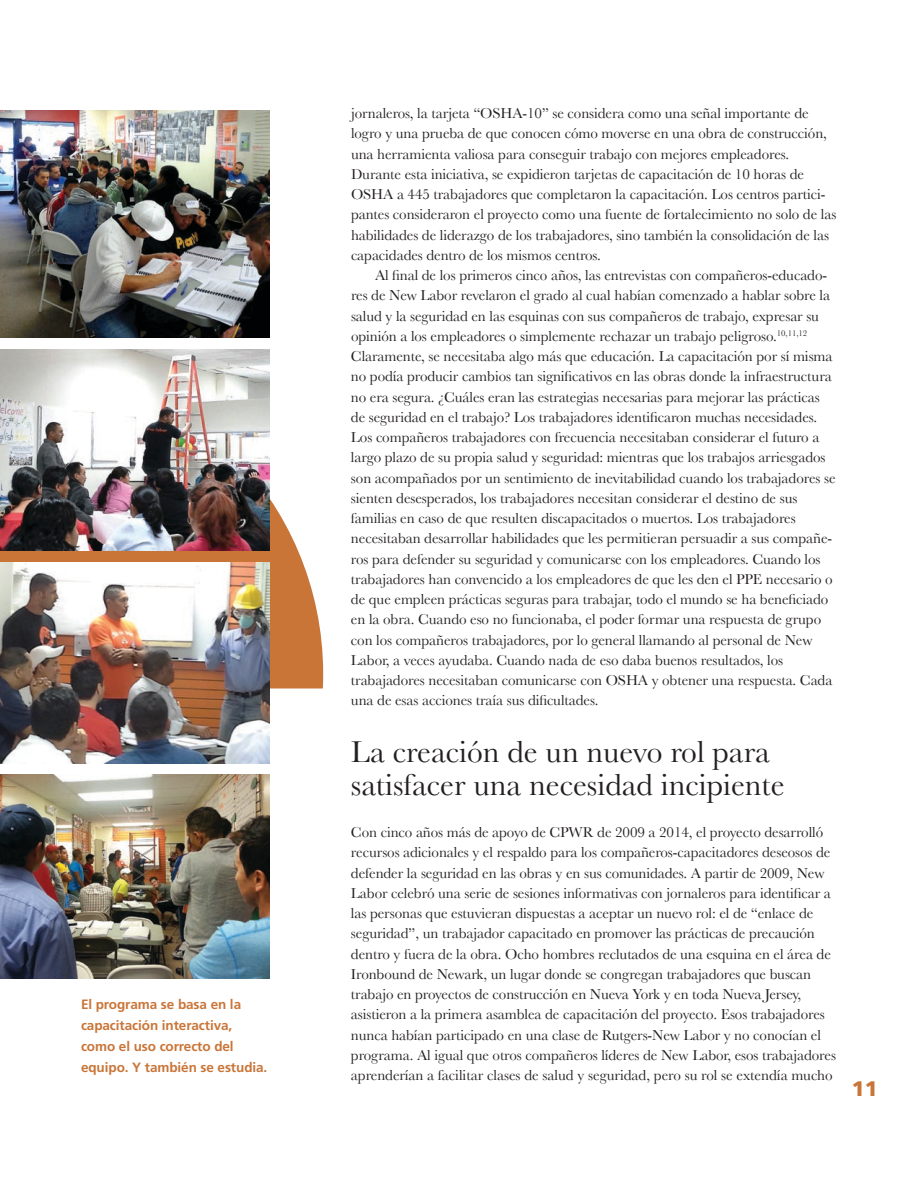
<style>
.page{position:relative;width:918px;height:1188px;background:#fff}
.page>*{position:absolute;margin:0;border:0;box-sizing:border-box;transform-origin:0 0}
.t1{font:31.5px/33px "Baskerville";color:#231f20}
.t2{font:900 21px "Frutiger";color:#c97538}
.t3{font:15px/20.2px "Baskerville";letter-spacing:-.005em;color:#231f20}
.t4{font:700 13.5px/21px "Frutiger";letter-spacing:-.005em;color:#c97538}
</style>
<div class="page">
<svg style="left:0;top:499px;width:323px;height:189px;fill:#c97538"></svg>
<img style="left:0;top:562px;width:270px;height:201px">
<img style="left:0;top:349px;width:270px;height:202px">
<img style="left:0;top:110px;width:270px;height:228px">
<img style="left:0;top:775px;width:270px;height:204px">
<p class="t4" style="left:81px;top:995px;width:188px">El programa se basa en la capacitación interactiva, como el uso correcto del equipo. Y también se estudia.</p>
<p class="t3" style="left:351px;top:105px;width:487px">jornaleros, la tarjeta “OSHA-10” se considera como una señal importante de logro y una prueba de que conocen cómo moverse en una obra de construcción, una herramienta valiosa para conseguir trabajo con mejores empleadores.<br>Durante esta iniciativa, se expidieron tarjetas de capacitación de 10 horas de OSHA a 445 trabajadores que completaron la capacitación. Los centros partici&shy;pantes consideraron el proyecto como una fuente de fortalecimiento no solo de las habilidades de liderazgo de los trabajadores, sino también la consolidación de las capacidades dentro de los mismos centros.</p>
<p class="t3" style="left:351px;top:265px;width:486px;text-indent:24px">Al final de los primeros cinco años, las entrevistas con compañeros-educado&shy;res de New Labor revelaron el grado al cual habían comenzado a hablar sobre la salud y la seguridad en las esquinas con sus compañeros de trabajo, expresar su opinión a los empleadores o simplemente rechazar un trabajo peligroso.<sup>10,11,12<br></sup>Claramente, se necesitaba algo más que educación. La capacitación por sí misma no podía producir cambios tan significativos en las obras donde la infraestructura no era segura. ¿Cuáles eran las estrategias necesarias para mejorar las prácticas de seguridad en el trabajo? Los trabajadores identificaron muchas necesidades.<br>Los compañeros trabajadores con frecuencia necesitaban considerar el futuro a largo plazo de su propia salud y seguridad: mientras que los trabajos arriesgados son acompañados por un sentimiento de inevitabilidad cuando los trabajadores se sienten desesperados, los trabajadores necesitan considerar el destino de sus familias en caso de que resulten discapacitados o muertos. Los trabajadores necesitaban desarrollar habilidades que les permitieran persuadir a sus compañe&shy;ros para defender su seguridad y comunicarse con los empleadores. Cuando los trabajadores han convencido a los empleadores de que les den el PPE necesario o de que empleen prácticas seguras para trabajar, todo el mundo se ha beneficiado en la obra. Cuando eso no funcionaba, el poder formar una respuesta de grupo con los compañeros trabajadores, por lo general llamando al personal de New Labor, a veces ayudaba. Cuando nada de eso daba buenos resultados, los trabajadores necesitaban comunicarse con OSHA y obtener una respuesta. Cada una de esas acciones traía sus dificultades.</p>
<h1 class="t1" style="left:351px;top:739px;width:435px">La creación de un nuevo rol para satisfacer una necesidad incipiente</h1>
<p class="t3" style="left:351px;top:824px;width:487px">Con cinco años más de apoyo de CPWR de 2009 a 2014, el proyecto desarrolló recursos adicionales y el respaldo para los compañeros-capacitadores deseosos de defender la seguridad en las obras y en sus comunidades. A partir de 2009, New Labor celebró una serie de sesiones informativas con jornaleros para identificar a las personas que estuvieran dispuestas a aceptar un nuevo rol: el de “enlace de seguridad”, un trabajador capacitado en promover las prácticas de precaución dentro y fuera de la obra. Ocho hombres reclutados de una esquina en el área de Ironbound de Newark, un lugar donde se congregan trabajadores que buscan trabajo en proyectos de construcción en Nueva York y en toda Nueva Jersey, asistieron a la primera asamblea de capacitación del proyecto. Esos trabajadores nunca habían participado en una clase de Rutgers-New Labor y no conocían el programa. Al igual que otros compañeros líderes de New Labor, esos trabajadores aprenderían a facilitar clases de salud y seguridad, pero su rol se extendía mucho</p>
<h2 class="t2" style="left:852px;top:1080px;width:27px">11</h2>
</div>
